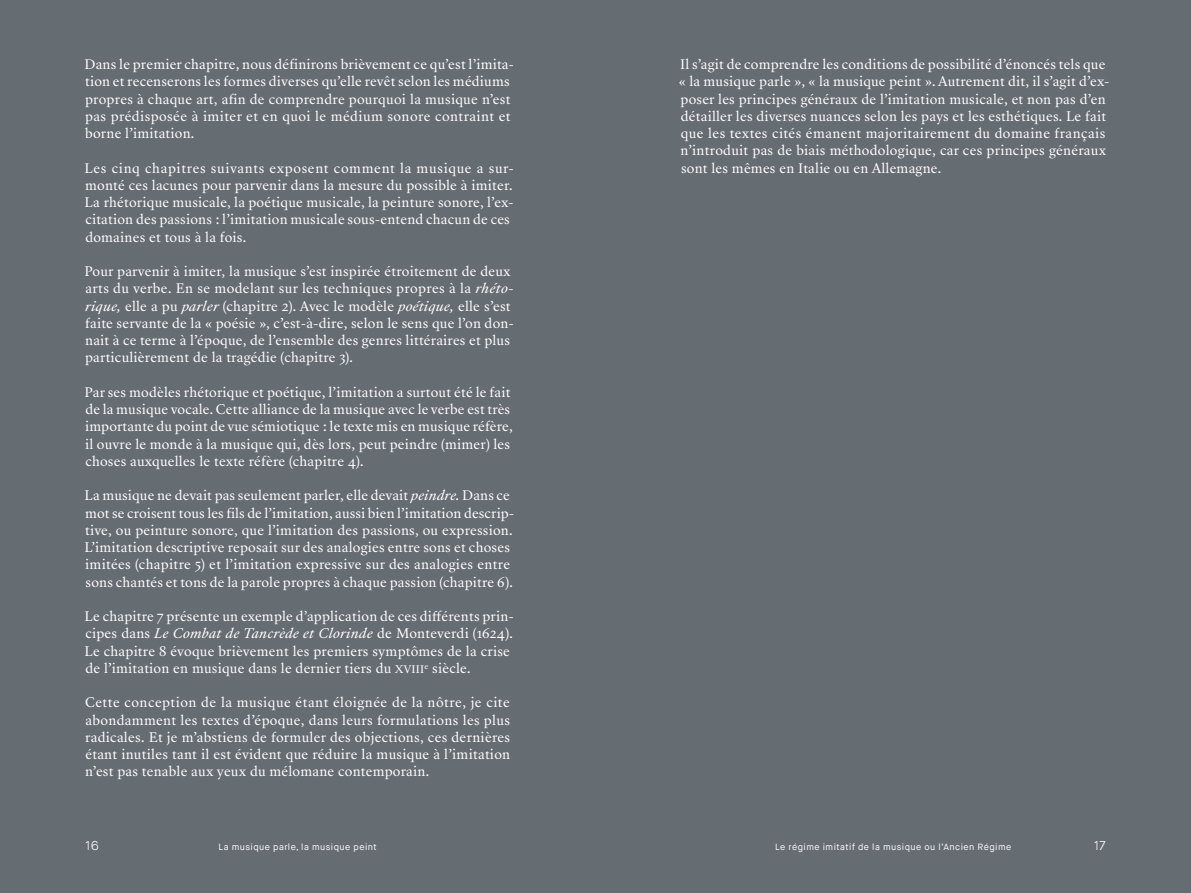
<style>
.page{position:relative;width:1191px;height:893px;background:#656c72}
.page>*{position:absolute;margin:0;border:0;box-sizing:border-box;transform-origin:0 0}
.t1{font:12.75px/17.2px "Sang Bleu Republic";letter-spacing:.015em;color:#fff}
.t2{font:300 12.75px "Maison Neue";color:#fff}
.t3{font:9px "Maison Neue";letter-spacing:.05em;color:#fff}
.s1{font-style:italic}
.s2{font-size:10.2px;color:#fcfeff}
</style>
<div class="page">
<p class="t1" style="left:85px;top:56px;width:431px">Dans le premier chapitre, nous définirons brièvement ce qu’est l’imita&shy;tion et recenserons les formes diverses qu’elle revêt selon les médiums propres à chaque art, afin de comprendre pourquoi la musique n’est pas prédisposée à imiter et en quoi le médium sonore contraint et borne l’imitation.</p>
<p class="t1" style="left:85px;top:160px;width:431px">Les cinq chapitres suivants exposent comment la musique a sur&shy;monté ces lacunes pour parvenir dans la mesure du possible à imiter.<br>La -rhétorique musicale, la poétique musicale, la peinture sonore, l’ex&shy;citation des passions : l’imitation musicale sous-entend chacun de ces domaines et tous à la fois.</p>
<p class="t1" style="left:85px;top:263px;width:431px">Pour parvenir à imiter, la musique s’est inspirée étroitement de deux arts du verbe. En se modelant sur les techniques propres à la <span class="s1">rhéto&shy;rique,</span> elle a pu <span class="s1">parler</span> (chapitre 2). Avec le modèle <span class="s1">poétique,</span> elle s’est faite servante de la « poésie », c’est-à-dire, selon le sens que l’on don&shy;nait à ce terme à l’époque, de l’ensemble des genres littéraires et plus particulièrement de la tragédie (chapitre 3).</p>
<p class="t1" style="left:85px;top:384px;width:430px">Par ses modèles rhétorique et poétique, l’imitation a surtout été le fait de la musique vocale. Cette alliance de la musique avec le verbe est très importante du point de vue sémiotique : le texte mis en musique réfère, il ouvre le monde à la musique qui, dès lors, peut peindre (mimer) les choses auxquelles le texte réfère (chapitre 4).</p>
<p class="t1" style="left:85px;top:487px;width:431px">La musique ne devait pas seulement parler, elle devait <span class="s1">peindre.</span> Dans ce mot se croisent tous les fils de l’imitation, aussi bien l’imitation descrip&shy;tive, ou peinture sonore, que l’imitation des passions, ou expression.<br>L’imitation descriptive reposait sur des analogies entre sons et choses imitées (chapitre 5) et l’imitation expressive sur des analogies entre sons chantés et tons de la parole propres à chaque passion (chapitre 6).</p>
<p class="t1" style="left:85px;top:608px;width:431px">Le chapitre 7 présente un exemple d’application de ces différents prin&shy;cipes dans <span class="s1">Le Combat de Tancrède et Clorinde</span> de Monteverdi (1624).<br>Le chapitre 8 évoque brièvement les premiers symptômes de la crise de l’imitation en musique dans le dernier tiers du <span class="s2">XVIII</span><sup>e</sup> siècle.</p>
<p class="t1" style="left:85px;top:694px;width:426px;text-align:justify">Cette conception de la musique étant éloignée de la nôtre, je cite abondamment les textes d’époque, dans leurs formulations les plus radicales. Et je m’abstiens de formuler des objections, ces dernières étant inutiles tant il est évident que réduire la musique à l’imitation n’est pas tenable aux yeux du mélomane contemporain.</p>
<p class="t1" style="left:678px;top:56px;width:432px">Il s’agit de comprendre les conditions de possibilité d’énoncés tels que « la musique parle », « la musique peint ». Autrement dit, il s’agit d’ex&shy;poser les principes généraux de l’imitation musicale, et non pas d’en détailler les diverses nuances selon les pays et les esthétiques. Le fait que les textes cités émanent majoritairement du domaine français n’introduit pas de biais méthodologique, car ces principes généraux sont les mêmes en Italie ou en Allemagne.</p>
<p class="t2" style="left:85px;top:838px;width:15px">16</p>
<p class="t3" style="left:219px;top:841px;width:160px">La musique parle, la musique peint</p>
<p class="t3" style="left:775px;top:841px;width:238px">Le régime imitatif de la musique ou l’Ancien Régime</p>
<p class="t2" style="left:1093px;top:838px;width:14px">17</p>
</div>
